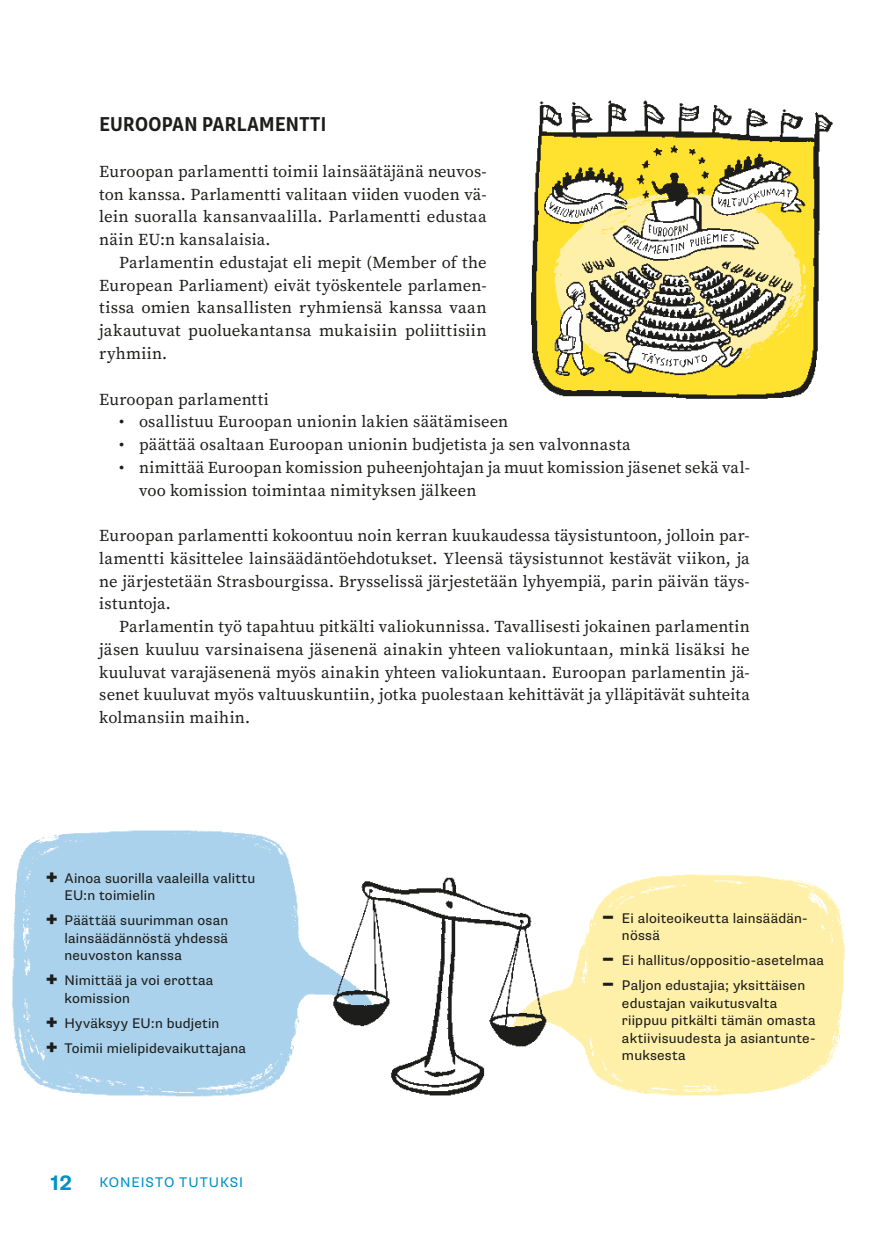
<style>
.page{position:relative;width:874px;height:1241px;background:#fff}
.page>*{position:absolute;margin:0;border:0;box-sizing:border-box;transform-origin:0 0}
.t1{font:700 21px "Supria Sans";color:#0092c7}
.t2{font:700 condensed 20.12px "Supria Sans";letter-spacing:.015em;color:#1d1d1b}
.t3{font:16.62px/22.8px "Source Serif Pro";letter-spacing:.01em;color:#1d1d1b;text-align:justify}
.t4{font:14px/17.5px "Supria Sans";letter-spacing:.015em;color:#1d1d1b}
.t5{font:14px "Supria Sans";color:#0092c7}
.s1{font-weight:900;font-size:21px}
</style>
<div class="page">
<img style="left:11px;top:830px;width:834px;height:267px">
<img style="left:531px;top:100px;width:302px;height:299px">
<p class="t2" style="left:99px;top:112px;width:228px">EUROOPAN PARLAMENTTI</p>
<p class="t3" style="left:99px;top:160px;width:388px">Euroopan parlamentti toimii lainsäätäjänä neuvos&shy;ton kanssa. Parlamentti valitaan viiden vuoden vä&shy;lein suoralla kansanvaalilla. Parlamentti edustaa näin EU:n kansalaisia.</p>
<p class="t3" style="left:99px;top:251px;width:388px;text-indent:20px">Parlamentin edustajat eli mepit (Member of the European Parliament) eivät työskentele parlamen&shy;tissa omien kansallisten ryhmiensä kanssa vaan jakautuvat puoluekantansa mukaisiin poliittisiin ryhmiin.</p>
<p class="t3" style="left:99px;top:387px;width:171px">Euroopan parlamentti</p>
<p class="t3" style="left:119px;top:410px;width:390px">• osallistuu Euroopan unionin lakien säätämiseen</p>
<p class="t3" style="left:119px;top:433px;width:513px">• päättää osaltaan Euroopan unionin budjetista ja sen valvonnasta</p>
<p class="t3" style="left:139px;top:456px;width:612px;text-indent:-20px">• nimittää Euroopan komission puheenjohtajan ja muut komission jäsenet sekä val&shy;voo komission toimintaa nimityksen jälkeen</p>
<p class="t3" style="left:99px;top:524px;width:651px">Euroopan parlamentti kokoontuu noin kerran kuukaudessa täysistuntoon, jolloin par&shy;lamentti käsittelee lainsäädäntöehdotukset. Yleensä täysistunnot kestävät viikon, ja ne järjestetään Strasbourgissa. Brysselissä järjestetään lyhyempiä, parin päivän täys&shy;istuntoja.</p>
<p class="t3" style="left:99px;top:615px;width:651px;text-indent:20px">Parlamentin työ tapahtuu pitkälti valiokunnissa. Tavallisesti jokainen parlamentin jäsen kuuluu varsinaisena jäsenenä ainakin yhteen valiokuntaan, minkä lisäksi he kuuluvat varajäsenenä myös ainakin yhteen valiokuntaan. Euroopan parlamentin jä&shy;senet kuuluvat myös valtuuskuntiin, jotka puolestaan kehittävät ja ylläpitävät suhteita kolmansiin maihin.</p>
<p class="t4" style="left:64px;top:869px;width:192px;text-indent:-20px"><span class="s1">+</span> Ainoa suorilla vaaleilla valittu<br>EU:n toimielin</p>
<p class="t4" style="left:64px;top:911px;width:165px;text-align:justify;text-indent:-20px"><span class="s1">+</span> Päättää suurimman osan lainsäädännöstä yhdessä neuvoston kanssa</p>
<p class="t4" style="left:64px;top:971px;width:150px;text-indent:-20px"><span class="s1">+</span> N imittää ja voi erottaa komission</p>
<p class="t4" style="left:45px;top:1010px;width:203px;line-height:25px"><span class="s1">+</span> Hyväksyy EU:n budjetin<br><span class="s1">+</span> Toimii mielipidevaikuttajana</p>
<p class="t1" style="left:51px;top:1169px;width:23px">12</p>
<p class="t5" style="left:99px;top:1173px;width:41px">Koneist</p>
<p class="t5" style="left:164px;top:1173px;width:26px">o tutuksi</p>
<p class="t4" style="left:621px;top:909px;width:186px;text-indent:-20px"><span class="s1">–</span> Ei aloiteoikeutta lainsäädän&shy;nössä</p>
<p class="t4" style="left:601px;top:951px;width:223px"><span class="s1">–</span> Ei hallitus/oppositio-asetelmaa</p>
<p class="t4" style="left:621px;top:976px;width:195px;text-indent:-20px"><span class="s1">–</span> Paljon edustajia; yksittäisen edustajan vaikutusvalta riippuu pitkälti tämän omasta aktiivisuudesta ja asiantunte&shy;muksesta</p>
</div>
